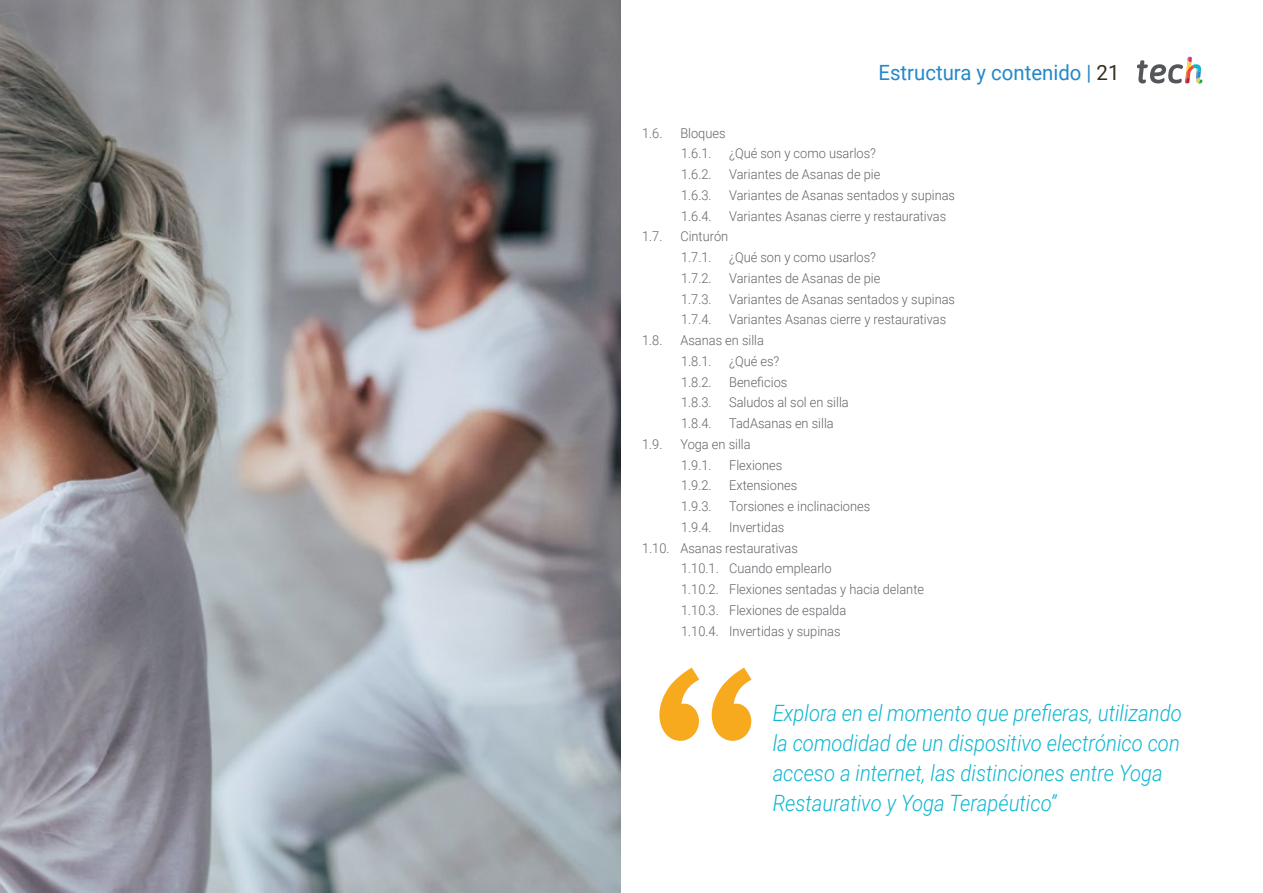
<style>
.page{position:relative;width:1263px;height:893px;background:#fff}
.page>*{position:absolute;margin:0;border:0;box-sizing:border-box;transform-origin:0 0}
.t1{font:italic 300 22.5px/30px "Roboto";color:#0fb6cf;scale:.9 1}
.t2{font:21px "Roboto";color:#2488c9}
.t3{font:300 13.5px/20.7px "Roboto";color:#61646a;scale:.95 1}
.s1{color:#312e20}
</style>
<div class="page">
<img style="left:0;top:0;width:621px;height:893px">
<svg style="left:1137px;top:57px;width:65px;height:27px"></svg>
<svg style="left:659px;top:668px;width:92px;height:73px"></svg>
<h2 class="t2" style="left:878px;top:57px;width:242px">Estructura y contenido | <span class="s1">21</span></h2>
<p class="t3" style="left:642px;top:122px;width:23px">1.6.</p>
<p class="t3" style="left:680px;top:122px;width:49px">Bloques<br>1.6.1.</p>
<p class="t3" style="left:729px;top:143px;width:156px">¿Qué son y como usarlos?</p>
<p class="t3" style="left:681px;top:164px;width:34px">1.6.2.</p>
<p class="t3" style="left:729px;top:164px;width:161px">Variantes de Asanas de pie</p>
<p class="t3" style="left:681px;top:184px;width:34px">1.6.3.</p>
<p class="t3" style="left:729px;top:184px;width:239px">Variantes de Asanas sentados y supinas</p>
<p class="t3" style="left:681px;top:205px;width:34px">1.6.4.</p>
<p class="t3" style="left:729px;top:205px;width:230px">Variantes Asanas cierre y restaurativas</p>
<p class="t3" style="left:642px;top:226px;width:23px">1.7.</p>
<p class="t3" style="left:680px;top:226px;width:52px">Cinturón<br>1.7.1.</p>
<p class="t3" style="left:729px;top:247px;width:156px">¿Qué son y como usarlos?</p>
<p class="t3" style="left:681px;top:267px;width:34px">1.7.2.</p>
<p class="t3" style="left:729px;top:267px;width:161px">Variantes de Asanas de pie</p>
<p class="t3" style="left:681px;top:288px;width:34px">1.7.3.</p>
<p class="t3" style="left:729px;top:288px;width:239px">Variantes de Asanas sentados y supinas</p>
<p class="t3" style="left:681px;top:309px;width:34px">1.7.4.</p>
<p class="t3" style="left:729px;top:309px;width:230px">Variantes Asanas cierre y restaurativas</p>
<p class="t3" style="left:642px;top:330px;width:23px">1.8.</p>
<p class="t3" style="left:680px;top:330px;width:90px">Asanas en silla<br>1.8.1.</p>
<p class="t3" style="left:729px;top:350px;width:54px">¿Qué es?</p>
<p class="t3" style="left:681px;top:371px;width:34px">1.8.2.</p>
<p class="t3" style="left:729px;top:371px;width:63px">Beneficios</p>
<p class="t3" style="left:681px;top:392px;width:34px">1.8.3.</p>
<p class="t3" style="left:729px;top:392px;width:127px">Saludos al sol en silla</p>
<p class="t3" style="left:681px;top:413px;width:34px">1.8.4.</p>
<p class="t3" style="left:729px;top:413px;width:112px">TadAsanas en silla</p>
<p class="t3" style="left:642px;top:433px;width:23px">1.9.</p>
<p class="t3" style="left:680px;top:433px;width:76px">Yoga en silla<br>1.9.1.</p>
<p class="t3" style="left:729px;top:454px;width:57px">Flexiones</p>
<p class="t3" style="left:681px;top:475px;width:34px">1.9.2.</p>
<p class="t3" style="left:729px;top:475px;width:73px">Extensiones</p>
<p class="t3" style="left:681px;top:496px;width:34px">1.9.3.</p>
<p class="t3" style="left:729px;top:496px;width:150px">Torsiones e inclinaciones</p>
<p class="t3" style="left:681px;top:516px;width:34px">1.9.4.</p>
<p class="t3" style="left:729px;top:516px;width:60px">Invertidas</p>
<p class="t3" style="left:642px;top:537px;width:166px">1.10. Asanas restaurativas</p>
<p class="t3" style="left:681px;top:558px;width:160px">1.10.1. Cuando emplearlo</p>
<p class="t3" style="left:681px;top:579px;width:257px">1.10.2. Flexiones sentadas y hacia delante</p>
<p class="t3" style="left:681px;top:599px;width:175px">1.10.3. Flexiones de espalda</p>
<p class="t3" style="left:681px;top:620px;width:169px">1.10.4. Invertidas y supinas</p>
<h1 class="t1" style="left:773px;top:697px;width:456px">Explora en el momento que prefieras, utilizando la comodidad de un dispositivo electrónico con acceso a internet, las distinciones entre Yoga Restaurativo y Yoga Terapéutico”</h1>
</div>
